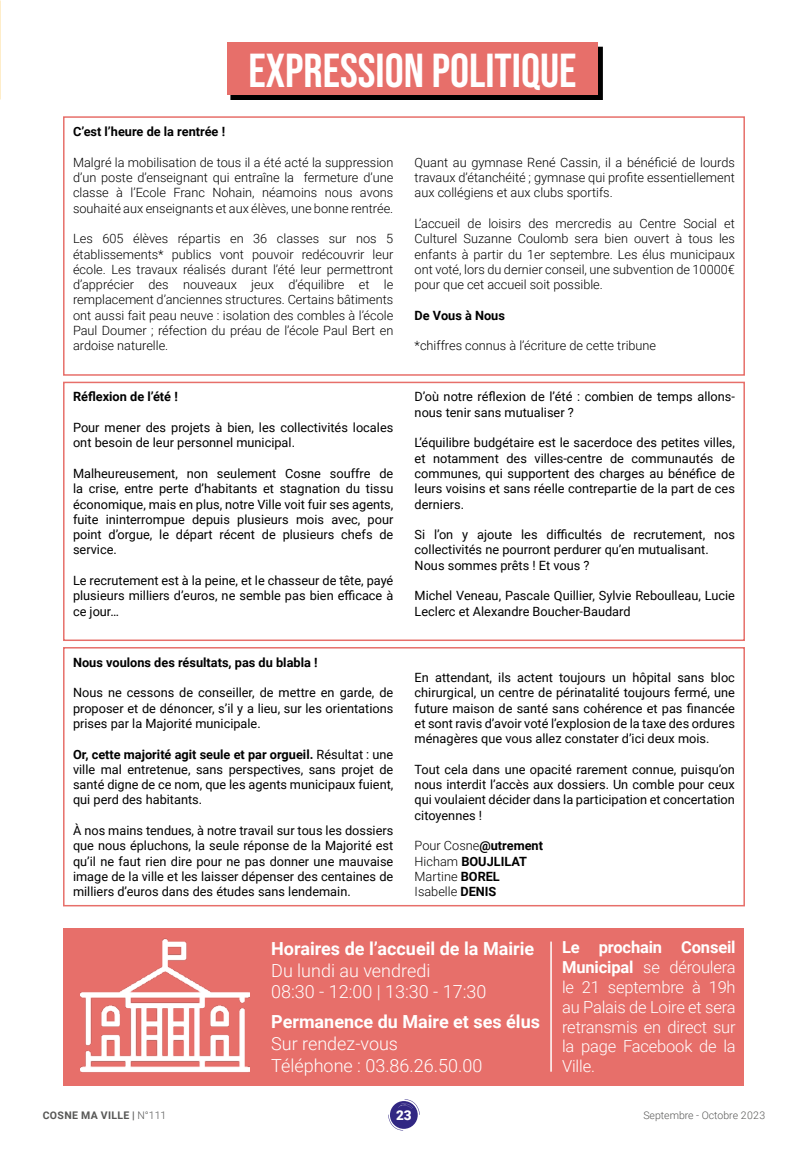
<style>
.page{position:relative;width:808px;height:1149px;background:#fff}
.page>*{position:absolute;margin:0;border:0;box-sizing:border-box;transform-origin:0 0}
.t1{font:47.55px "Bebas Neue";color:#fff}
.t2{font:300 18px/21.6px "Roboto";color:#fff}
.t3{font:700 18px "Roboto";color:#fff}
.t4{font:300 16.5px/19.8px "Roboto";letter-spacing:-.01em;color:#fff;text-align:justify}
.t5{font:900 13.5px "Roboto";color:#fff}
.t6{font:12.75px/15.3px "Roboto";color:#000;text-align:justify}
.t7{font:300 12.75px/15.3px "Roboto";color:#000;text-align:justify}
.t8{font:700 12.75px "Roboto";color:#000}
.t9{font:300 10.5px "Roboto";color:#575756}
.t10{font:700 10.5px "Roboto";letter-spacing:.035em;color:#575756}
.s1{font-weight:700}
.s2{font-weight:300}
</style>
<div class="page">
<svg style="left:388px;top:1099px;width:32px;height:31px"></svg>
<div style="left:64px;top:927px;width:680px;height:157px;background:#e76f6a"></div>
<img style="left:81px;top:927px;width:169px;height:146px">
<hr style="left:550px;top:941px;width:2px;height:130px;background:#fff">
<div style="left:231px;top:47px;width:372px;height:53px;background:#000"></div>
<div style="left:227px;top:43px;width:371px;height:52px;background:#e76f6a"></div>
<div style="left:63px;top:381px;width:682px;height:259px;border:2px solid #e76f6a"></div>
<div style="left:63px;top:646px;width:682px;height:260px;border:2px solid #e76f6a"></div>
<svg style="left:0;top:0;width:1px;height:100px"></svg>
<div style="left:63px;top:116px;width:682px;height:259px;border:2px solid #e76f6a"></div>
<h1 class="t1" style="left:248px;top:43px;width:330px">EXPRESSION POLITIQUE</h1>
<p class="t8" style="left:73px;top:122px;width:154px">C’est l’heure de la rentrée !</p>
<p class="t7" style="left:73px;top:154px;width:322px">Malgré la mobilisation de tous il a été acté la suppression d’un poste d’enseignant qui entraîne la fermeture d’une classe à l’Ecole Franc Nohain, néamoins nous avons souhaité aux enseignants et aux élèves, une bonne rentrée.</p>
<p class="t7" style="left:73px;top:230px;width:322px">Les 605 élèves répartis en 36 classes sur nos 5 établissements* publics vont pouvoir redécouvrir leur école. Les travaux réalisés durant l’été leur permettront d’apprécier des nouveaux jeux d’équilibre et le remplacement d’anciennes structures. Certains bâtiments ont aussi fait peau neuve : isolation des combles à l’école Paul Doumer ; réfection du préau de l’école Paul Bert en ardoise naturelle.</p>
<p class="t8" style="left:73px;top:388px;width:106px">Réflexion de l’été !</p>
<p class="t6" style="left:73px;top:419px;width:322px">Pour mener des projets à bien, les collectivités locales ont besoin de leur personnel municipal.</p>
<p class="t6" style="left:73px;top:465px;width:322px">Malheureusement, non seulement Cosne souffre de la crise, entre perte d’habitants et stagnation du tissu économique, mais en plus, notre Ville voit fuir ses agents, fuite ininterrompue depuis plusieurs mois avec, pour point d’orgue, le départ récent de plusieurs chefs de service.</p>
<p class="t6" style="left:73px;top:572px;width:322px">Le recrutement est à la peine, et le chasseur de tête, payé plusieurs milliers d’euros, ne semble pas bien efficace à ce jour…</p>
<p class="t8" style="left:73px;top:653px;width:246px">Nous voulons des résultats, pas du blabla !</p>
<p class="t6" style="left:73px;top:684px;width:322px">Nous ne cessons de conseiller, de mettre en garde, de proposer et de dénoncer, s’il y a lieu, sur les orientations prises par la Majorité municipale.</p>
<p class="t6" style="left:73px;top:745px;width:322px"><span class="s1">Or, cette majorité agit seule et par orgueil.</span> Résultat : une ville mal entretenue, sans perspectives, sans projet de santé digne de ce nom, que les agents municipaux fuient, qui perd des habitants.</p>
<p class="t6" style="left:73px;top:822px;width:322px">À nos mains tendues, à notre travail sur tous les dossiers que nous épluchons, la seule réponse de la Majorité est qu’il ne faut rien dire pour ne pas donner une mauvaise image de la ville et les laisser dépenser des centaines de milliers d’euros dans des études sans lendemain.</p>
<p class="t7" style="left:415px;top:154px;width:322px">Quant au gymnase René Cassin, il a bénéficié de lourds travaux d’étanchéité ; gymnase qui profite essentiellement aux collégiens et aux clubs sportifs.</p>
<p class="t7" style="left:415px;top:215px;width:322px">L’accueil de loisirs des mercredis au Centre Social et Culturel Suzanne Coulomb sera bien ouvert à tous les enfants à partir du 1er septembre. Les élus municipaux ont voté, lors du dernier conseil, une subvention de 10000€ pour que cet accueil soit possible.</p>
<p class="t8" style="left:415px;top:306px;width:92px">De Vous à Nous</p>
<p class="t7" style="left:415px;top:337px;width:243px">*chiffres connus à l’écriture de cette tribune</p>
<p class="t6" style="left:415px;top:388px;width:322px">D’où notre réflexion de l’été : combien de temps allons&shy;nous tenir sans mutualiser ?</p>
<p class="t6" style="left:415px;top:434px;width:322px">L’équilibre budgétaire est le sacerdoce des petites villes, et notamment des villes-centre de communautés de communes, qui supportent des charges au bénéfice de leurs voisins et sans réelle contrepartie de la part de ces derniers.</p>
<p class="t6" style="left:415px;top:526px;width:322px;text-align:left">Si l’on y ajoute les difficultés de recrutement, nos collectivités ne pourront perdurer qu’en mutualisant.<br>Nous sommes prêts ! Et vous ?</p>
<p class="t6" style="left:415px;top:587px;width:322px">Michel Veneau, Pascale Quillier, Sylvie Reboulleau, Lucie<br>Leclerc et Alexandre Boucher-Baudard</p>
<p class="t6" style="left:415px;top:669px;width:322px">En attendant, ils actent toujours un hôpital sans bloc chirurgical, un centre de périnatalité toujours fermé, une future maison de santé sans cohérence et pas financée et sont ravis d’avoir voté l’explosion de la taxe des ordures ménagères que vous allez constater d’ici deux mois.</p>
<p class="t6" style="left:415px;top:761px;width:322px">Tout cela dans une opacité rarement connue, puisqu’on nous interdit l’accès aux dossiers. Un comble pour ceux qui voulaient décider dans la participation et concertation citoyennes !</p>
<p class="t7" style="left:415px;top:837px;width:130px;text-align:left">Pour Cosne<span class="s1">@utrement<br></span>Hicham <span class="s1">BOUJLILAT<br></span>Martine <span class="s1">BOREL<br></span>Isabelle <span class="s1">DENIS</span></p>
<h2 class="t3" style="left:271px;top:935px;width:265px">Horaires de l’accueil de la Mairie</h2>
<h2 class="t2" style="left:271px;top:958px;width:217px">Du lundi au vendredi<br>08:30 - 12:00 | 13:30 - 17:30</h2>
<h2 class="t3" style="left:271px;top:1009px;width:270px">Permanence du Maire et ses élus</h2>
<h2 class="t2" style="left:271px;top:1031px;width:213px">Sur rendez-vous<br>Téléphone : 03.86.26.50.00</h2>
<p class="t4" style="left:562px;top:936px;width:175px"><span class="s1">Le prochain Conseil Municipal</span> se déroulera le 21 septembre à 19h au Palais de Loire et sera retransmis en direct sur la page Facebook de la Ville.</p>
<p class="t10" style="left:43px;top:1107px;width:125px">COSNE MA VILLE | <span class="s2">N°111</span></p>
<p class="t5" style="left:396px;top:1105px;width:17px">23</p>
<p class="t9" style="left:643px;top:1107px;width:123px">Septembre - Octobre 2023</p>
</div>
